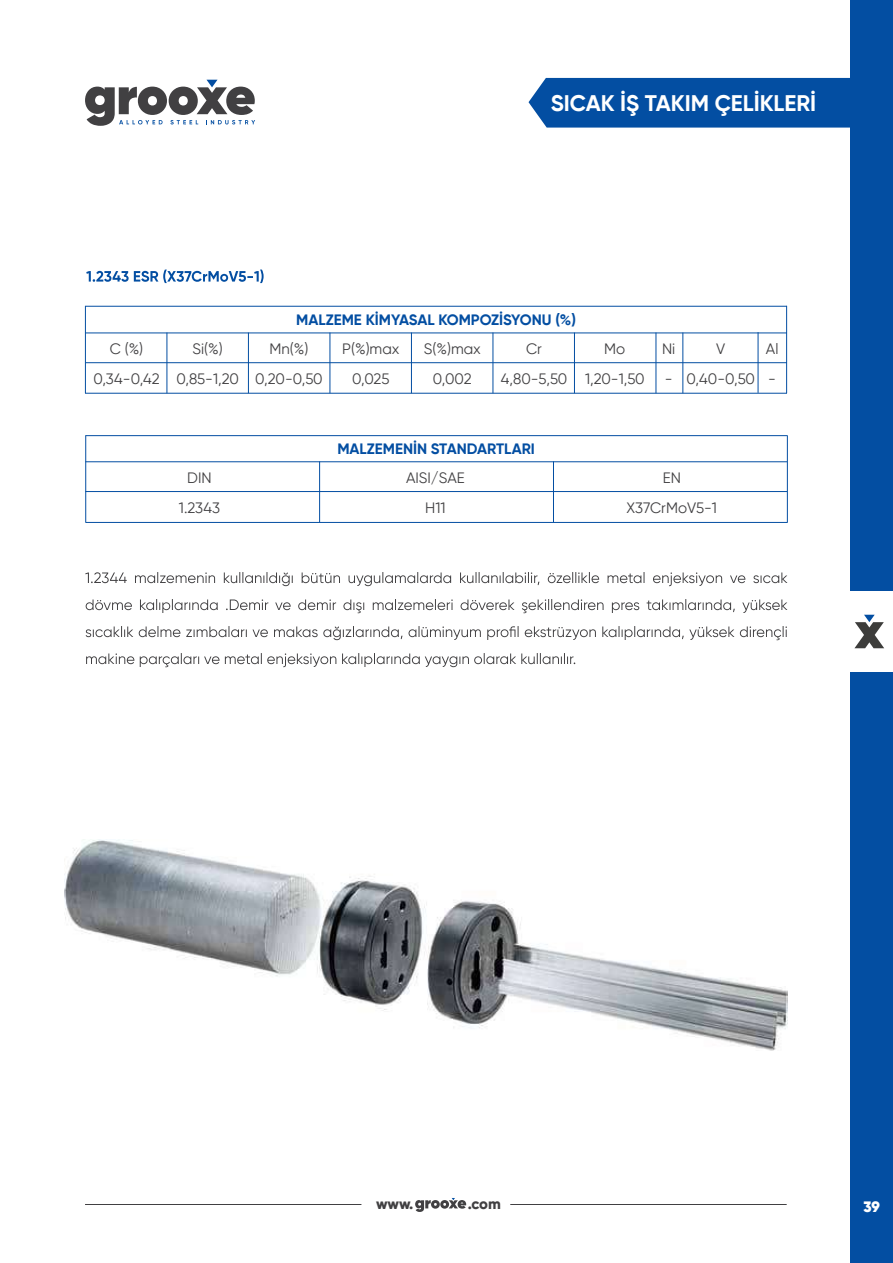
<style>
.page{position:relative;width:893px;height:1263px;background:#fff}
.page>*{position:absolute;margin:0;border:0;box-sizing:border-box;transform-origin:0 0}
.t1{font:700 22.5px "Gilroy";color:#fff}
.t2{font:15px/30px "Gilroy";color:#414042;text-align:center}
.t3{font:700 15px "Gilroy";color:#034ea2}
.t4{font:800 15px "Gilroy";color:#414042}
.t5{font:900 15px "Gilroy";color:#fff}
</style>
<div class="page">
<hr style="left:510px;top:1204px;width:277px;height:1px;background:#414042">
<hr style="left:85px;top:1204px;width:276px;height:1px;background:#414042">
<svg style="left:415px;top:1198px;width:51px;height:14px"></svg>
<div style="left:850px;top:0;width:43px;height:591px;background:#034ea2"></div>
<div style="left:850px;top:672px;width:43px;height:591px;background:#034ea2"></div>
<svg style="left:854px;top:615px;width:30px;height:33px"></svg>
<svg style="left:86px;top:270px;width:178px;height:13px"></svg>
<hr style="left:85px;top:333px;width:702px;height:1px;background:#034ea2">
<hr style="left:85px;top:306px;width:702px;height:1px;background:#034ea2">
<hr style="left:85px;top:393px;width:702px;height:1px;background:#034ea2">
<hr style="left:85px;top:362px;width:702px;height:1px;background:#034ea2">
<hr style="left:167px;top:333px;width:1px;height:60px;background:#034ea2">
<hr style="left:85px;top:306px;width:1px;height:87px;background:#034ea2">
<hr style="left:248px;top:333px;width:1px;height:60px;background:#034ea2">
<hr style="left:330px;top:333px;width:1px;height:60px;background:#034ea2">
<hr style="left:411px;top:333px;width:1px;height:60px;background:#034ea2">
<hr style="left:493px;top:333px;width:1px;height:60px;background:#034ea2">
<hr style="left:574px;top:333px;width:1px;height:60px;background:#034ea2">
<hr style="left:656px;top:333px;width:1px;height:60px;background:#034ea2">
<hr style="left:682px;top:333px;width:1px;height:60px;background:#034ea2">
<hr style="left:758px;top:332px;width:1px;height:61px;background:#034ea2">
<hr style="left:786px;top:306px;width:1px;height:87px;background:#034ea2">
<hr style="left:85px;top:461px;width:702px;height:1px;background:#034ea2">
<hr style="left:85px;top:522px;width:702px;height:1px;background:#034ea2">
<hr style="left:85px;top:435px;width:703px;height:1px;background:#034ea2">
<hr style="left:85px;top:491px;width:702px;height:1px;background:#034ea2">
<hr style="left:85px;top:436px;width:1px;height:86px;background:#034ea2">
<hr style="left:319px;top:461px;width:1px;height:61px;background:#034ea2">
<hr style="left:553px;top:461px;width:1px;height:61px;background:#034ea2">
<hr style="left:787px;top:436px;width:1px;height:87px;background:#034ea2">
<div style="left:528px;top:78px;width:322px;height:50px;background:#034ea2"></div>
<img style="left:65px;top:839px;width:723px;height:212px">
<svg style="left:86px;top:653px;width:489px;height:14px"></svg>
<svg style="left:86px;top:626px;width:701px;height:14px"></svg>
<svg style="left:86px;top:599px;width:701px;height:14px"></svg>
<svg style="left:85px;top:572px;width:702px;height:14px"></svg>
<svg style="left:85px;top:80px;width:170px;height:46px"></svg>
<h1 class="t1" style="left:551px;top:90px;width:267px">SICAK İŞ TAKIM ÇELİKLERİ</h1>
<p class="t3" style="left:296px;top:311px;width:281px">MALZEME KİMYASAL KOMPOZİSYONU (%)</p>
<p class="t2" style="left:93px;top:333px;width:68px">C (%)<br>0,34-0,42</p>
<p class="t2" style="left:176px;top:333px;width:64px">Si(%)<br>0,85-1,20</p>
<p class="t2" style="left:255px;top:333px;width:69px">Mn(%)<br>0,20-0,50</p>
<p class="t2" style="left:342px;top:333px;width:59px">P(%)max<br>0,025</p>
<p class="t2" style="left:424px;top:333px;width:59px">S(%)max<br>0,002</p>
<p class="t2" style="left:501px;top:333px;width:68px">Cr<br>4,80-5,50</p>
<p class="t2" style="left:585px;top:333px;width:61px">Mo<br>1,20-1,50</p>
<p class="t2" style="left:662px;top:333px;width:15px;text-align:left">Ni -</p>
<p class="t2" style="left:766px;top:333px;width:14px;text-align:left">Al -</p>
<p class="t2" style="left:687px;top:333px;width:70px">V<br>0,40-0,50</p>
<p class="t3" style="left:337px;top:440px;width:199px">MALZEMENİN STANDARTLARI</p>
<p class="t2" style="left:179px;top:462px;width:43px">DIN<br>1.2343</p>
<p class="t2" style="left:406px;top:462px;width:60px">AISI/SAE<br>H11</p>
<p class="t2" style="left:627px;top:462px;width:92px">EN<br>X37CrMoV5-1</p>
<p class="t4" style="left:376px;top:1194px;width:39px">www.</p>
<p class="t4" style="left:468px;top:1194px;width:34px">.com</p>
<p class="t5" style="left:864px;top:1197px;width:18px">39</p>
</div>
